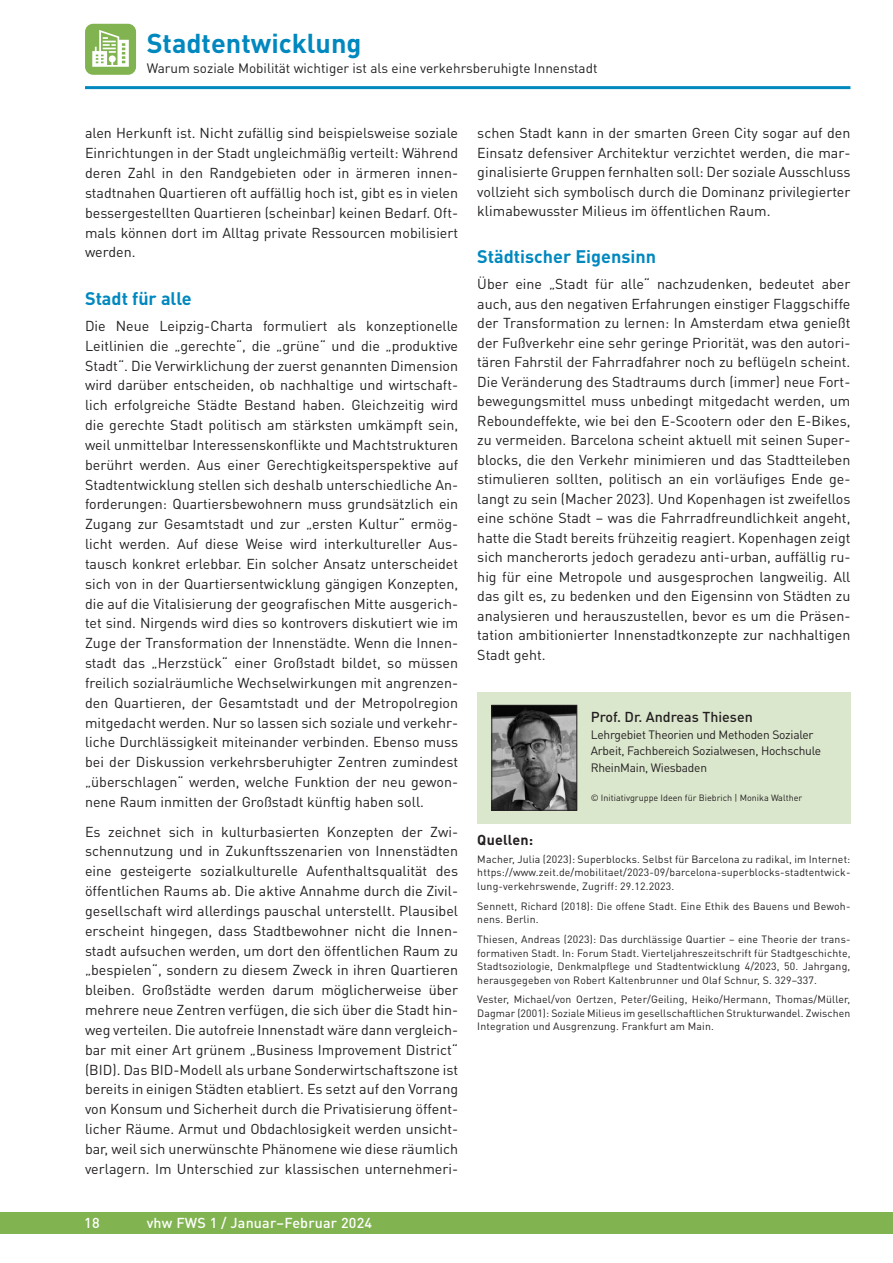
<style>
.page{position:relative;width:893px;height:1263px;background:#fff}
.page>*{position:absolute;margin:0;border:0;box-sizing:border-box;transform-origin:0 0}
.t1{font:700 27px "DIN Pro";color:#0088bf}
._02_Zwischenüberschrift{font:700 18px "DIN Pro";color:#0088bf}
._01_Grundschrift{font:14.25px/19.8px "DIN Pro";color:#231f20;text-align:justify}
.t2{font:500 14.25px "DIN Pro";letter-spacing:.015em;color:#fff}
._01_Grundschrift-2{font:500 14.25px "DIN Pro";color:#231f20}
.Zwischenüberschrift__schwarz{font:700 14.25px "DIN Pro";letter-spacing:.015em;color:#231f20}
.t3{font:13.5px "DIN Pro";color:#231f20}
._01_Grundschrift-3{font:12px/16.5px "DIN Pro";letter-spacing:-.02em;color:#231f20}
._08_Literaturhinweise{font:10.5px/13.5px "DIN Pro";letter-spacing:.015em;color:#231f20;text-align:justify}
._01_Grundschrift-4{font:9px "DIN Pro";color:#231f20}
</style>
<div class="page">
<div style="left:0;top:1212px;width:893px;height:21px;background:#81b450"></div>
<hr style="left:85px;top:86px;width:765px;height:3px;background:#0088bf">
<div style="left:85px;top:24px;width:51px;height:51px;background:#81b450;border-radius:8px"></div>
<svg style="left:92px;top:30px;width:37px;height:37px"></svg>
<div style="left:477px;top:693px;width:373px;height:131px;background:#dbe7cd"></div>
<img style="left:493px;top:707px;width:82px;height:102px">
<div style="left:491px;top:705px;width:86px;height:106px;border:1px solid #231f20"></div>
<p class="t1" style="left:147px;top:25px;width:216px">Stadtentwicklung</p>
<p class="t3" style="left:147px;top:59px;width:452px">Warum soziale Mobilität wichtiger ist als eine verkehrsberuhigte Innenstadt</p>
<p class="_01_Grundschrift" style="left:85px;top:123px;width:375px">alen Herkunft ist. Nicht zufällig sind beispielsweise soziale Einrichtungen in der Stadt ungleichmäßig verteilt: Während deren Zahl in den Randgebieten oder in ärmeren innen&shy;stadtnahen Quartieren oft auffällig hoch ist, gibt es in vielen bessergestellten Quartieren (scheinbar) keinen Bedarf. Oft&shy;mals können dort im Alltag private Ressourcen mobilisiert werden.</p>
<p class="_02_Zwischenüberschrift" style="left:85px;top:286px;width:108px">Stadt für alle</p>
<p class="_01_Grundschrift" style="left:85px;top:315px;width:375px">Die Neue Leipzig-Charta formuliert als konzeptionelle Leitlinien die „gerechte“, die „grüne“ und die „produktive Stadt“. Die Verwirklichung der zuerst genannten Dimension wird darüber entscheiden, ob nachhaltige und wirtschaft&shy;lich erfolgreiche Städte Bestand haben. Gleichzeitig wird die gerechte Stadt politisch am stärksten umkämpft sein, weil unmittelbar Interessenskonflikte und Machtstrukturen berührt werden. Aus einer Gerechtigkeitsperspektive auf Stadtentwicklung stellen sich deshalb unterschiedliche An&shy;forderungen: Quartiersbewohnern muss grundsätzlich ein Zugang zur Gesamtstadt und zur „ersten Kultur“ ermög&shy;licht werden. Auf diese Weise wird interkultureller Aus&shy;tausch konkret erlebbar. Ein solcher Ansatz unterscheidet sich von in der Quartiersentwicklung gängigen Konzepten, die auf die Vitalisierung der geografischen Mitte ausgerich&shy;tet sind. Nirgends wird dies so kontrovers diskutiert wie im Zuge der Transformation der Innenstädte. Wenn die Innen&shy;stadt das „Herzstück“ einer Großstadt bildet, so müssen freilich sozialräumliche Wechselwirkungen mit angrenzen&shy;den Quartieren, der Gesamtstadt und der Metropolregion mitgedacht werden. Nur so lassen sich soziale und verkehr&shy;liche Durchlässigkeit miteinander verbinden. Ebenso muss bei der Diskussion verkehrsberuhigter Zentren zumindest „überschlagen“ werden, welche Funktion der neu gewon&shy;nene Raum inmitten der Großstadt künftig haben soll.</p>
<p class="_01_Grundschrift" style="left:85px;top:821px;width:375px">Es zeichnet sich in kulturbasierten Konzepten der Zwi&shy;schennutzung und in Zukunftsszenarien von Innenstädten eine gesteigerte sozialkulturelle Aufenthaltsqualität des öffentlichen Raums ab. Die aktive Annahme durch die Zivil&shy;gesellschaft wird allerdings pauschal unterstellt. Plausibel erscheint hingegen, dass Stadtbewohner nicht die Innen&shy;stadt aufsuchen werden, um dort den öffentlichen Raum zu „bespielen“, sondern zu diesem Zweck in ihren Quartieren bleiben. Großstädte werden darum möglicherweise über mehrere neue Zentren verfügen, die sich über die Stadt hin&shy;weg verteilen. Die autofreie Innenstadt wäre dann vergleich&shy;bar mit einer Art grünem „Business Improvement District“ (BID). Das BID-Modell als urbane Sonderwirtschaftszone ist bereits in einigen Städten etabliert. Es setzt auf den Vorrang von Konsum und Sicherheit durch die Privatisierung öffent&shy;licher Räume. Armut und Obdachlosigkeit werden unsicht&shy;bar, weil sich unerwünschte Phänomene wie diese räumlich verlagern. Im Unterschied zur klassischen unternehmeri-</p>
<p class="t2" style="left:84px;top:1213px;width:17px">18</p>
<p class="t2" style="left:147px;top:1213px;width:227px">vhw FWS 1 / Januar–Februar 2024</p>
<p class="_01_Grundschrift" style="left:477px;top:123px;width:375px">schen Stadt kann in der smarten Green City sogar auf den Einsatz defensiver Architektur verzichtet werden, die mar&shy;ginalisierte Gruppen fernhalten soll: Der soziale Ausschluss vollzieht sich symbolisch durch die Dominanz privilegierter klimabewusster Milieus im öffentlichen Raum.</p>
<p class="_02_Zwischenüberschrift" style="left:477px;top:245px;width:180px">Städtischer Eigensinn</p>
<p class="_01_Grundschrift" style="left:477px;top:274px;width:375px">Über eine „Stadt für alle“ nachzudenken, bedeutet aber auch, aus den negativen Erfahrungen einstiger Flaggschiffe der Transformation zu lernen: In Amsterdam etwa genießt der Fußverkehr eine sehr geringe Priorität, was den autori&shy;tären Fahrstil der Fahrradfahrer noch zu beflügeln scheint.<br>Die Veränderung des Stadtraums durch (immer) neue Fort&shy;bewegungsmittel muss unbedingt mitgedacht werden, um Reboundeffekte, wie bei den E-Scootern oder den E-Bikes, zu vermeiden. Barcelona scheint aktuell mit seinen Super&shy;blocks, die den Verkehr minimieren und das Stadtteileben stimulieren sollten, politisch an ein vorläufiges Ende ge&shy;langt zu sein (Macher 2023). Und Kopenhagen ist zweifellos eine schöne Stadt – was die Fahrradfreundlichkeit angeht, hatte die Stadt bereits frühzeitig reagiert. Kopenhagen zeigt sich mancherorts jedoch geradezu anti-urban, auffällig ru&shy;hig für eine Metropole und ausgesprochen langweilig. All das gilt es, zu bedenken und den Eigensinn von Städten zu analysieren und herauszustellen, bevor es um die Präsen&shy;tation ambitionierter Innenstadtkonzepte zur nachhaltigen Stadt geht.</p>
<p class="_01_Grundschrift-2" style="left:591px;top:708px;width:164px">Prof. Dr. Andreas Thiesen</p>
<p class="_01_Grundschrift-3" style="left:591px;top:726px;width:232px">Lehrgebiet Theorien und Methoden Sozialer<br>Arbeit, Fachbereich Sozialwesen, Hochschule<br>RheinMain, Wiesbaden</p>
<p class="_01_Grundschrift-4" style="left:591px;top:792px;width:213px">© Initiativgruppe Ideen für Biebrich | Monika Walther</p>
<p class="Zwischenüberschrift__schwarz" style="left:477px;top:830px;width:57px">Quellen:</p>
<p class="_08_Literaturhinweise" style="left:477px;top:852px;width:375px">Macher, Julia (2023): Superblocks. Selbst für Barcelona zu radikal, im Internet: https://www.zeit.de/mobilitaet/2023-09/barcelona-superblocks-stadtentwick&shy;lung-verkehrswende, Zugriff: 29.12.2023.</p>
<p class="_08_Literaturhinweise" style="left:477px;top:899px;width:375px">Sennett, Richard (2018): Die offene Stadt. Eine Ethik des Bauens und Bewoh&shy;nens. Berlin.</p>
<p class="_08_Literaturhinweise" style="left:477px;top:932px;width:375px">Thiesen, Andreas (2023): Das durchlässige Quartier – eine Theorie der trans&shy;formativen Stadt. In: Forum Stadt. Vierteljahreszeitschrift für Stadtgeschichte, Stadtsoziologie, Denkmalpflege und Stadtentwicklung 4/2023, 50. Jahrgang, herausgegeben von Robert Kaltenbrunner und Olaf Schnur, S. 329–337.</p>
<p class="_08_Literaturhinweise" style="left:477px;top:992px;width:374px">Vester, Michael/von Oertzen, Peter/Geiling, Heiko/Hermann, Thomas/Müller, Dagmar (2001): Soziale Milieus im gesellschaftlichen Strukturwandel. Zwischen Integration und Ausgrenzung. Frankfurt am Main.</p>
</div>
